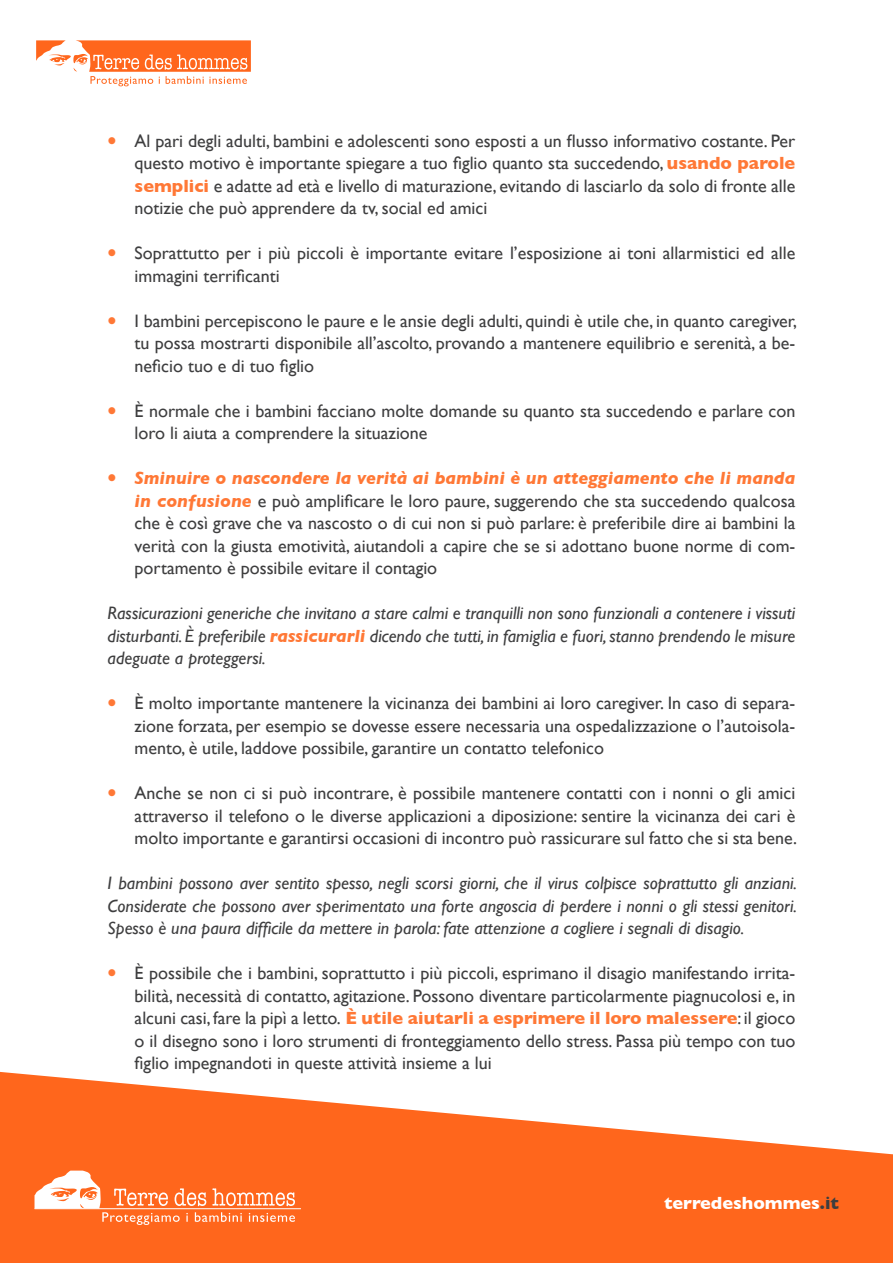
<style>
.page{position:relative;width:893px;height:1263px;background:#fff}
.page>*{position:absolute;margin:0;border:0;box-sizing:border-box;transform-origin:0 0}
.t1{font:18px/22.5px "Gill Sans";color:#3e3e3f;text-align:justify}
.t2{font:italic 18px/22.5px "Gill Sans";color:#3e3e3f;text-align:justify}
.t3{font:700 18px "Gill Sans";color:#fff}
.s1{font-family:"Gotham Ultra";color:#ff7836}
.s2{font-weight:700;color:#ff7836}
.s3{font-weight:700;font-style:italic;color:#ff7836}
.s4{color:#3e3e3f}
</style>
<div class="page">
<svg style="left:36px;top:40px;width:215px;height:46px"></svg>
<svg style="left:0;top:1072px;width:893px;height:191px;fill:#ff661c"></svg>
<svg style="left:35px;top:1170px;width:260px;height:55px;background:#ff874d"></svg>
<hr style="left:35px;top:1208px;width:266px;height:1px;background:#fff">
<p class="t1" style="left:135px;top:129px;width:662px;text-indent:-27px"><span class="s1">•</span> Al pari degli adulti, bambini e adolescenti sono esposti a un flusso informativo costante. Per questo motivo è importante spiegare a tuo figlio quanto sta succedendo, <span class="s2">usando parole semplici</span> e adatte ad età e livello di maturazione, evitando di lasciarlo da solo di fronte alle notizie che può apprendere da tv, social ed amici</p>
<p class="t1" style="left:135px;top:242px;width:662px;text-indent:-27px"><span class="s1">•</span> Soprattutto per i più piccoli è importante evitare l’esposizione ai toni allarmistici ed alle immagini terrificanti</p>
<p class="t1" style="left:135px;top:309px;width:664px;text-indent:-27px"><span class="s1">•</span> I bambini percepiscono le paure e le ansie degli adulti, quindi è utile che, in quanto caregiver, tu possa mostrarti disponibile all’ascolto, provando a mantenere equilibrio e serenità, a be&shy;neficio tuo e di tuo figlio</p>
<p class="t1" style="left:135px;top:399px;width:662px;text-indent:-27px"><span class="s1">•</span> È normale che i bambini facciano molte domande su quanto sta succedendo e parlare con loro li aiuta a comprendere la situazione</p>
<p class="t1" style="left:135px;top:467px;width:662px;text-indent:-27px"><span class="s1">•</span> <span class="s3">Sminuire o nascondere la verità ai bambini è un atteggiamento che li manda in confusione</span> e può amplificare le loro paure, suggerendo che sta succedendo qualcosa che è così grave che va nascosto o di cui non si può parlare: è preferibile dire ai bambini la verità con la giusta emotività, aiutandoli a capire che se si adottano buone norme di com&shy;portamento è possibile evitare il contagio</p>
<p class="t2" style="left:108px;top:602px;width:689px">Rassicurazioni generiche che invitano a stare calmi e tranquilli non sono funzionali a contenere i vissuti disturbanti. È preferibile <span class="s2">rassicurarli</span> dicendo che tutti, in famiglia e fuori, stanno prendendo le misure adeguate a proteggersi.</p>
<p class="t1" style="left:135px;top:692px;width:662px;text-indent:-27px"><span class="s1">•</span> È molto importante mantenere la vicinanza dei bambini ai loro caregiver. In caso di separa&shy;zione forzata, per esempio se dovesse essere necessaria una ospedalizzazione o l’autoisola&shy;mento, è utile, laddove possibile, garantire un contatto telefonico</p>
<p class="t1" style="left:135px;top:782px;width:664px;text-indent:-27px"><span class="s1">•</span> Anche se non ci si può incontrare, è possibile mantenere contatti con i nonni o gli amici attraverso il telefono o le diverse applicazioni a diposizione: sentire la vicinanza dei cari è molto importante e garantirsi occasioni di incontro può rassicurare sul fatto che si sta bene.</p>
<p class="t2" style="left:108px;top:872px;width:691px">I bambini possono aver sentito spesso, negli scorsi giorni, che il virus colpisce soprattutto gli anziani.<br>Considerate che possono aver sperimentato una forte angoscia di perdere i nonni o gli stessi genitori.<br>Spesso è una paura difficile da mettere in parola: fate attenzione a cogliere i segnali di disagio.</p>
<p class="t1" style="left:135px;top:962px;width:662px;text-indent:-27px"><span class="s1">•</span> È possibile che i bambini, soprattutto i più piccoli, esprimano il disagio manifestando irrita&shy;bilità, necessità di contatto, agitazione. Possono diventare particolarmente piagnucolosi e, in alcuni casi, fare la pipì a letto. <span class="s2">È utile aiutarli a esprimere il loro malessere</span>: il gioco o il disegno sono i loro strumenti di fronteggiamento dello stress. Passa più tempo con tuo figlio impegnandoti in queste attività insieme a lui</p>
<p class="t3" style="left:664px;top:1188px;width:176px">terredeshommes<span class="s4">.it</span></p>
</div>
